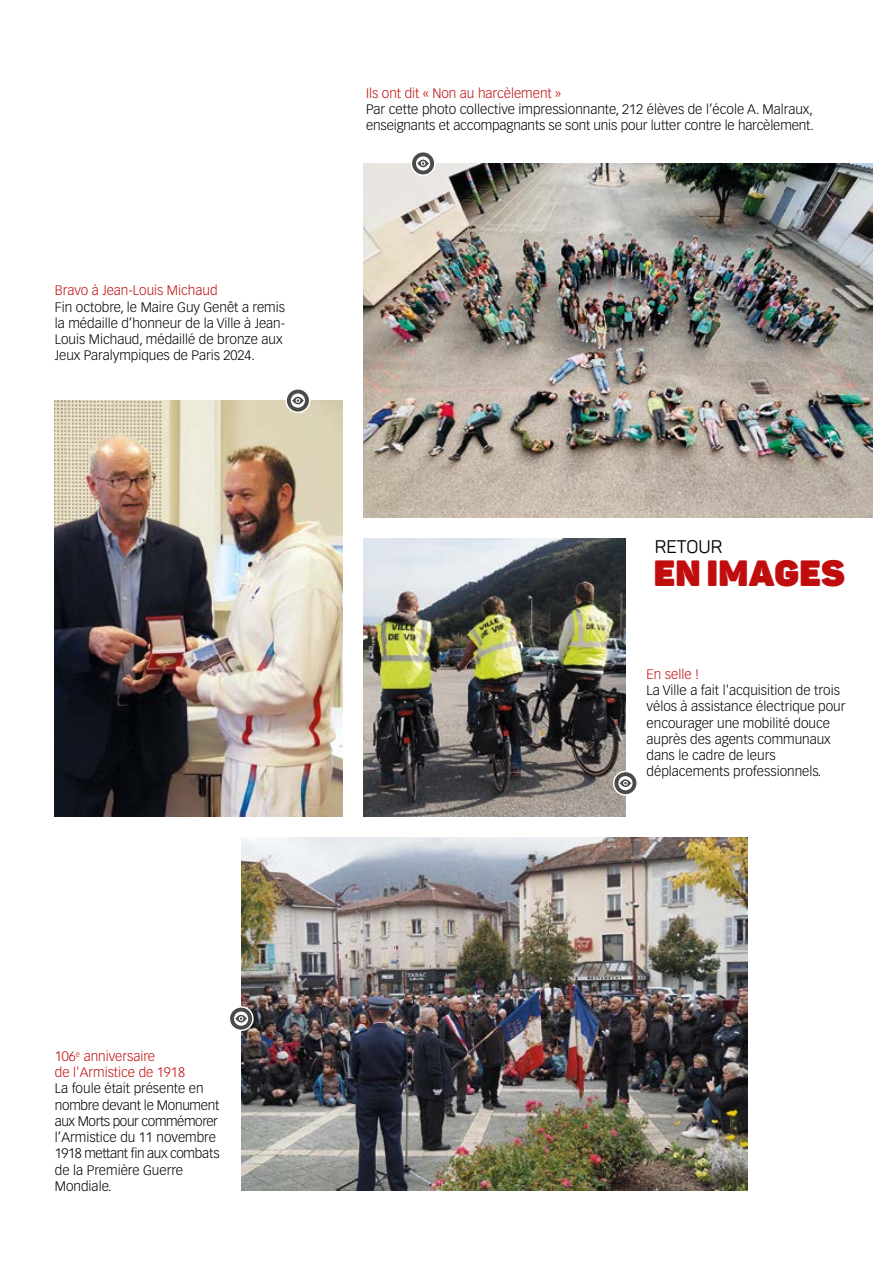
<style>
.page{position:relative;width:893px;height:1263px;background:#fff}
.page>*{position:absolute;margin:0;border:0;box-sizing:border-box;transform-origin:0 0}
.t1{font:900 36px "Panton";letter-spacing:.01em;color:#c00d0e}
.t2{font:18px "Panton";color:#000}
.t3{font:300 13.5px/16.2px "Vectora LT Std";color:#000}
.t4{font:300 13.5px/16.2px "Vectora LT Std";letter-spacing:-.02em;color:#000}
.t5{font:300 13.5px/16.2px "Vectora LT Std";color:#c00d0e}
</style>
<div class="page">
<img style="left:364px;top:163px;width:508px;height:354px">
<img style="left:55px;top:401px;width:288px;height:415px">
<img style="left:364px;top:538px;width:261px;height:278px">
<img style="left:241px;top:838px;width:507px;height:353px">
<svg style="left:411px;top:152px;width:24px;height:23px"></svg>
<div style="left:411px;top:151px;width:25px;height:25px;border:2px solid #fff;border-radius:50%"></div>
<svg style="left:416px;top:156px;width:14px;height:15px"></svg>
<svg style="left:229px;top:1007px;width:24px;height:23px"></svg>
<div style="left:229px;top:1006px;width:25px;height:25px;border:2px solid #fff;border-radius:50%"></div>
<svg style="left:234px;top:1011px;width:14px;height:15px"></svg>
<svg style="left:614px;top:771px;width:23px;height:24px"></svg>
<div style="left:613px;top:771px;width:25px;height:25px;border:2px solid #fff;border-radius:50%"></div>
<svg style="left:618px;top:776px;width:14px;height:14px"></svg>
<svg style="left:286px;top:389px;width:24px;height:23px"></svg>
<div style="left:285px;top:388px;width:25px;height:25px;border:2px solid #fff;border-radius:50%"></div>
<svg style="left:291px;top:393px;width:14px;height:15px"></svg>
<p class="t5" style="left:55px;top:283px;width:164px">Bravo à Jean-Louis Michaud</p>
<p class="t3" style="left:55px;top:299px;width:232px">Fin octobre, le Maire Guy Genêt a remis la médaille d’honneur de la Ville à Jean-Louis Michaud, médaillé de bronze aux Jeux Paralympiques de Paris 2024.</p>
<p class="t5" style="left:366px;top:85px;width:197px">Ils ont dit « Non au harcèlement »</p>
<p class="t3" style="left:366px;top:102px;width:449px">Par cette photo collective impressionnante, 212 élèves de l’école A. Malraux, enseignants et accompagnants se sont unis pour lutter contre le harcèlement.</p>
<h2 class="t2" style="left:655px;top:536px;width:69px">RETOUR</h2>
<h1 class="t1" style="left:654px;top:550px;width:192px">EN IMAGES</h1>
<p class="t5" style="left:647px;top:666px;width:54px">En selle !</p>
<p class="t3" style="left:647px;top:682px;width:200px">La Ville a fait l'acquisition de trois vélos à assistance électrique pour encourager une mobilité douce auprès des agents communaux dans le cadre de leurs déplacements professionnels.</p>
<p class="t5" style="left:55px;top:1048px;width:132px">106<sup>e</sup> anniversaire<br>de l'Armistice de 1918</p>
<p class="t4" style="left:55px;top:1081px;width:166px">La foule était présente en nombre devant le Monument aux Morts pour commémorer l’Armistice du 11 novembre<br>1918 mettant fin aux combats de la Première Guerre<br>Mondiale.</p>
</div>
